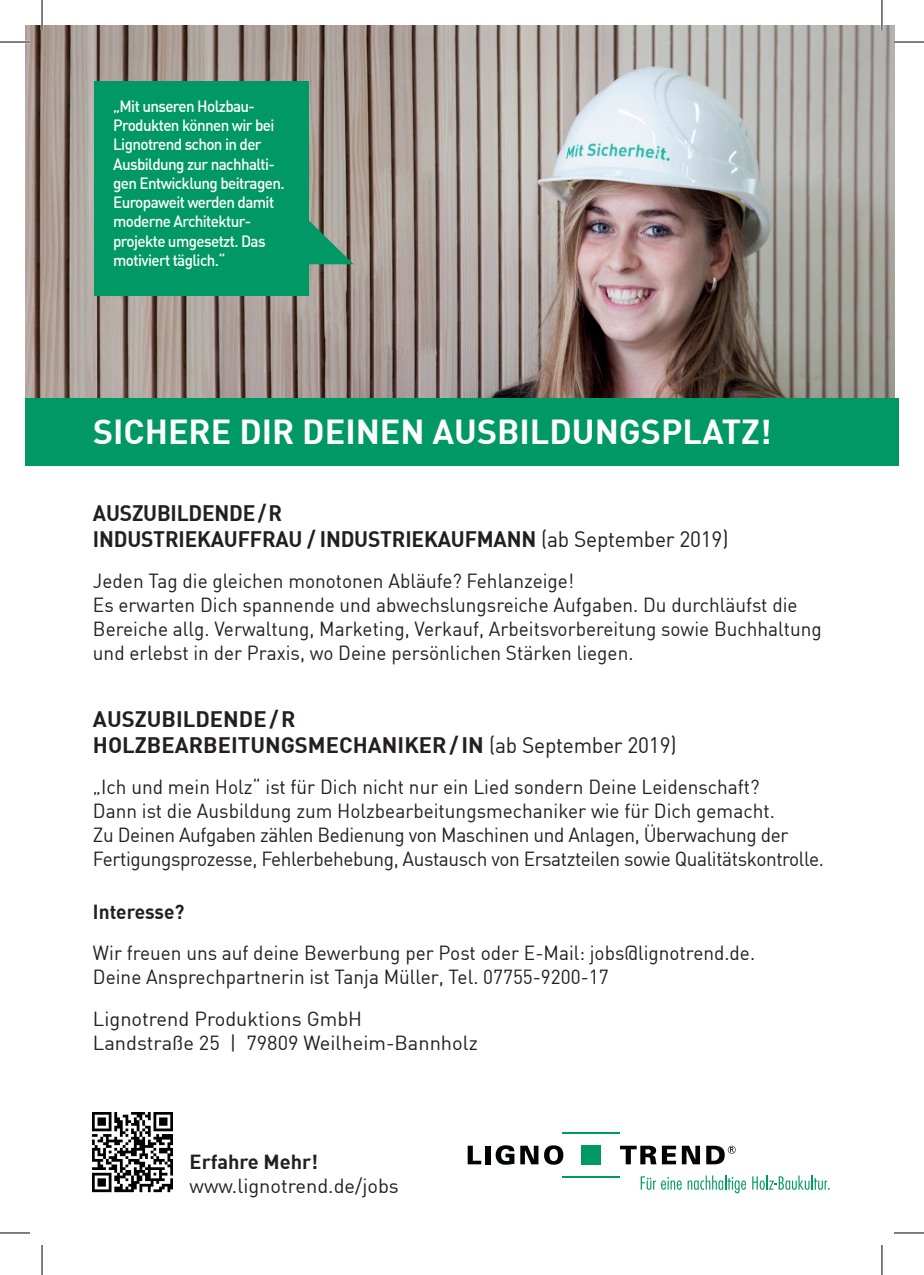
<style>
.page{position:relative;width:924px;height:1275px;background:#fff}
.page>*{position:absolute;margin:0;border:0;box-sizing:border-box;transform-origin:0 0}
.t1{font:700 34px "DIN";color:#fff}
.t2{font:700 22px/26.4px "DIN";letter-spacing:-.01em;color:#231f20;scale:.95 1}
.t3{font:700 22px/26.4px "DIN";letter-spacing:-.01em;color:#231f20}
.t4{font:20px/24px "DIN";color:#231f20;scale:.95 1}
.t5{font:20px/24px "DIN";letter-spacing:-.02em;color:#231f20;scale:.95 1}
.t6{font:20px/24px "DIN";color:#231f20}
.t7{font:700 20px "DIN";color:#231f20}
.t8{font:700 20px "DIN";color:#231f20;scale:.95 1}
.t9{font:500 16px/19.2px "DIN";letter-spacing:-.04em;color:#fff;scale:.95 1}
.s1{font-weight:400}
</style>
<div class="page">
<img style="left:25px;top:25px;width:869px;height:373px">
<div style="left:25px;top:398px;width:873px;height:67px;background:#009864"></div>
<img style="left:92px;top:1112px;width:80px;height:81px">
<div style="left:94px;top:82px;width:215px;height:214px;background:#009864"></div>
<svg style="left:309px;top:220px;width:44px;height:44px"></svg>
<svg style="left:467px;top:1145px;width:14px;height:19px"></svg>
<div style="left:485px;top:1145px;width:5px;height:19px;background:#020404"></div>
<svg style="left:495px;top:1145px;width:19px;height:19px"></svg>
<svg style="left:520px;top:1145px;width:18px;height:19px"></svg>
<svg style="left:544px;top:1145px;width:19px;height:19px"></svg>
<svg style="left:620px;top:1145px;width:55px;height:19px"></svg>
<svg style="left:681px;top:1145px;width:18px;height:19px"></svg>
<hr style="left:562px;top:1131px;width:58px;height:2px;background:#009864">
<hr style="left:562px;top:1176px;width:58px;height:2px;background:#009864">
<div style="left:581px;top:1145px;width:20px;height:19px;background:#009864"></div>
<svg style="left:706px;top:1145px;width:29px;height:19px"></svg>
<svg style="left:640px;top:1176px;width:41px;height:13px"></svg>
<svg style="left:687px;top:1175px;width:58px;height:18px"></svg>
<svg style="left:752px;top:1175px;width:77px;height:14px"></svg>
<hr style="left:0;top:41px;width:30px;height:2px;background:#fff">
<hr style="left:893px;top:41px;width:30px;height:2px;background:#fff">
<hr style="left:41px;top:0;width:2px;height:30px;background:#fff">
<hr style="left:880px;top:0;width:2px;height:30px;background:#fff">
<hr style="left:0;top:42px;width:30px;height:1px;background:#000">
<hr style="left:893px;top:42px;width:30px;height:1px;background:#000">
<hr style="left:0;top:1232px;width:30px;height:1px;background:#000">
<hr style="left:893px;top:1232px;width:30px;height:1px;background:#000">
<hr style="left:42px;top:0;width:1px;height:30px;background:#000">
<hr style="left:42px;top:1245px;width:1px;height:30px;background:#000">
<hr style="left:881px;top:0;width:1px;height:30px;background:#000">
<hr style="left:881px;top:1245px;width:1px;height:30px;background:#000">
<p class="t9" style="left:113px;top:96px;width:182px">„Mit unseren Holzbau-<br>Produkten können wir bei<br>Lignotrend schon in der<br>Ausbildung zur nachhalti&shy;gen Entwicklung beitragen.<br>Europaweit werden damit moderne Architektur&shy;projekte umgesetzt. Das motiviert täglich.“</p>
<h1 class="t1" style="left:93px;top:409px;width:679px">SICHERE DIR DEINEN AUSBILDUNGSPLATZ!</h1>
<p class="t2" style="left:93px;top:499px;width:670px">AUSZUBILDENDE / R<br>INDUSTRIEKAUFFRAU / INDUSTRIEKAUFMANN <span class="s1">(ab September 2019)</span></p>
<p class="t4" style="left:93px;top:569px;width:768px">Jeden Tag die gleichen monotonen Abläufe? Fehlanzeige!<br>Es erwarten Dich spannende und abwechslungsreiche Aufgaben. Du durchläufst die Bereiche allg. Verwaltung, Marketing, Verkauf, Arbeitsvorbereitung sowie Buchhaltung und erlebst in der Praxis, wo Deine persönlichen Stärken liegen.</p>
<p class="t3" style="left:93px;top:704px;width:585px">AUSZUBILDENDE / R<br>HOLZBEARBEITUNGSMECHANIKER /IN <span class="s1">(ab September 2019)</span></p>
<p class="t5" style="left:93px;top:775px;width:770px">„Ich und mein Holz“ ist für Dich nicht nur ein Lied sondern Deine Leidenschaft?<br>Dann ist die Ausbildung zum Holzbearbeitungsmechaniker wie für Dich gemacht.<br>Zu Deinen Aufgaben zählen Bedienung von Maschinen und Anlagen, Überwachung der Fertigungsprozesse, Fehlerbehebung, Austausch von Ersatzteilen sowie Qualitätskontrolle.</p>
<p class="t8" style="left:93px;top:898px;width:98px">Interesse?</p>
<p class="t4" style="left:93px;top:940px;width:698px">Wir freuen uns auf deine Bewerbung per Post oder E-Mail: jobs@lignotrend.de.<br>Deine Ansprechpartnerin ist Tanja Müller, Tel. 07755-9200-17</p>
<p class="t6" style="left:93px;top:1006px;width:386px">Lignotrend Produktions GmbH<br>Landstraße 25 | 79809 Weilheim-Bannholz</p>
<p class="t7" style="left:189px;top:1149px;width:130px">Erfahre Mehr!</p>
<p class="t6" style="left:189px;top:1173px;width:211px">www.lignotrend.de/jobs</p>
</div>
